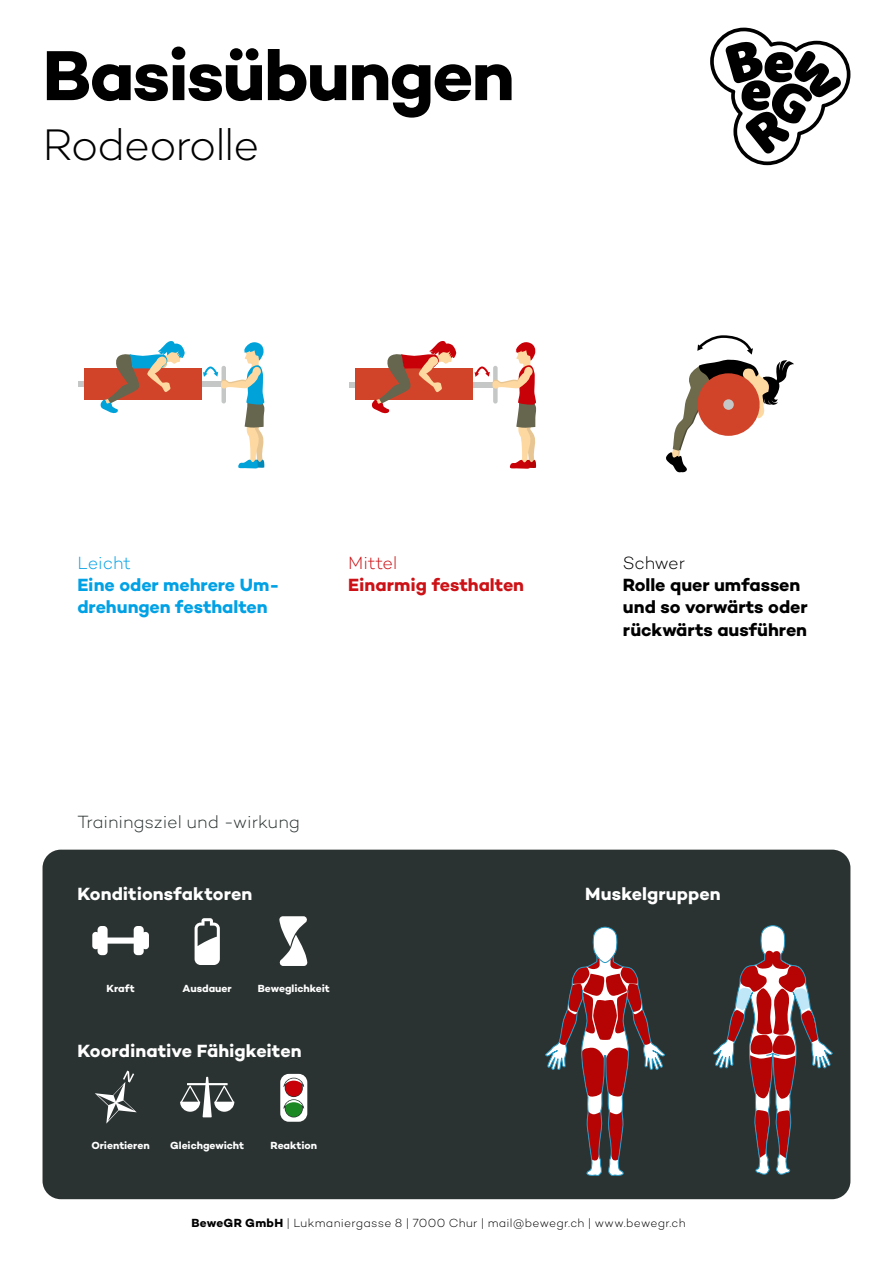
<style>
.page{position:relative;width:893px;height:1263px;background:#fff}
.page>*{position:absolute;margin:0;border:0;box-sizing:border-box;transform-origin:0 0}
.t1{font:700 72px "Campton";letter-spacing:-.03em;color:#000}
.t2{font:300 45px "Campton";letter-spacing:-.03em;color:#000}
.t3{font:700 18px "Campton";color:#fff}
.t4{font:700 18px/22.5px "Campton";color:#000}
.t5{font:700 18px/22.5px "Campton";letter-spacing:-.005em;color:#00a1e5}
.t6{font:300 18px "Campton";color:#2b3332}
.t7{font:700 18px "Campton";color:#cc1216}
.t8{font:300 18px "Campton";letter-spacing:-.005em;color:#00a1e5}
.t9{font:300 18px "Campton";letter-spacing:-.005em;color:#cc1216}
.t10{font:300 18px "Campton";letter-spacing:-.015em;color:#000}
.t11{font:300 12px "Campton";letter-spacing:.02em;color:#000}
.t12{font:700 10.5px "Campton";letter-spacing:-.005em;color:#fff}
.s1{font-weight:700}
</style>
<div class="page">
<svg style="left:710px;top:28px;width:140px;height:137px"></svg>
<div style="left:43px;top:850px;width:807px;height:349px;background:#2b3332;border-radius:18px"></div>
<svg style="left:92px;top:926px;width:57px;height:29px"></svg>
<svg style="left:195px;top:918px;width:25px;height:47px"></svg>
<svg style="left:279px;top:916px;width:29px;height:50px"></svg>
<svg style="left:95px;top:1070px;width:42px;height:53px"></svg>
<svg style="left:180px;top:1077px;width:54px;height:40px"></svg>
<svg style="left:280px;top:1074px;width:27px;height:48px"></svg>
<svg style="left:545px;top:926px;width:120px;height:250px"></svg>
<svg style="left:713px;top:925px;width:120px;height:250px"></svg>
<div style="left:78px;top:382px;width:144px;height:5px;background:#c5c7c7"></div>
<div style="left:84px;top:368px;width:118px;height:32px;background:#d2442a"></div>
<svg style="left:100px;top:341px;width:85px;height:73px"></svg>
<svg style="left:202px;top:342px;width:63px;height:127px"></svg>
<div style="left:349px;top:382px;width:145px;height:5px;background:#c5c7c7"></div>
<div style="left:355px;top:368px;width:118px;height:32px;background:#d2442a"></div>
<svg style="left:372px;top:341px;width:84px;height:73px"></svg>
<svg style="left:474px;top:342px;width:63px;height:127px"></svg>
<svg style="left:666px;top:335px;width:128px;height:138px"></svg>
<h1 class="t1" style="left:43px;top:30px;width:474px">Basisübungen</h1>
<h2 class="t2" style="left:43px;top:117px;width:219px">Rodeorolle</h2>
<h3 class="t8" style="left:77px;top:552px;width:55px">Leicht</h3>
<h3 class="t5" style="left:77px;top:573px;width:204px">Eine oder mehrere Um&shy;drehungen festhalten</h3>
<h3 class="t9" style="left:348px;top:552px;width:50px">Mittel</h3>
<h3 class="t10" style="left:623px;top:552px;width:64px">Schwer</h3>
<h3 class="t4" style="left:623px;top:573px;width:186px">Rolle quer umfassen und so vorwärts oder rückwärts ausführen</h3>
<h3 class="t7" style="left:348px;top:573px;width:177px">Einarmig festhalten</h3>
<h3 class="t6" style="left:77px;top:811px;width:224px">Trainingsziel und -wirkung</h3>
<h3 class="t3" style="left:77px;top:882px;width:176px">Konditionsfaktoren</h3>
<h3 class="t3" style="left:585px;top:882px;width:137px">Muskelgruppen</h3>
<p class="t12" style="left:106px;top:982px;width:30px">Kraft</p>
<p class="t12" style="left:182px;top:982px;width:51px">Ausdauer</p>
<p class="t12" style="left:258px;top:982px;width:74px">Beweglichkeit</p>
<h3 class="t3" style="left:77px;top:1039px;width:226px">Koordinative Fähigkeiten</h3>
<p class="t12" style="left:91px;top:1138px;width:60px">Orientieren</p>
<p class="t12" style="left:170px;top:1138px;width:75px">Gleichgewicht</p>
<p class="t12" style="left:270px;top:1138px;width:48px">Reaktion</p>
<p class="t11" style="left:191px;top:1216px;width:496px"><span class="s1">BeweGR GmbH</span> | Lukmaniergasse 8 | 7000 Chur | mail@bewegr.ch | www.bewegr.ch</p>
</div>
